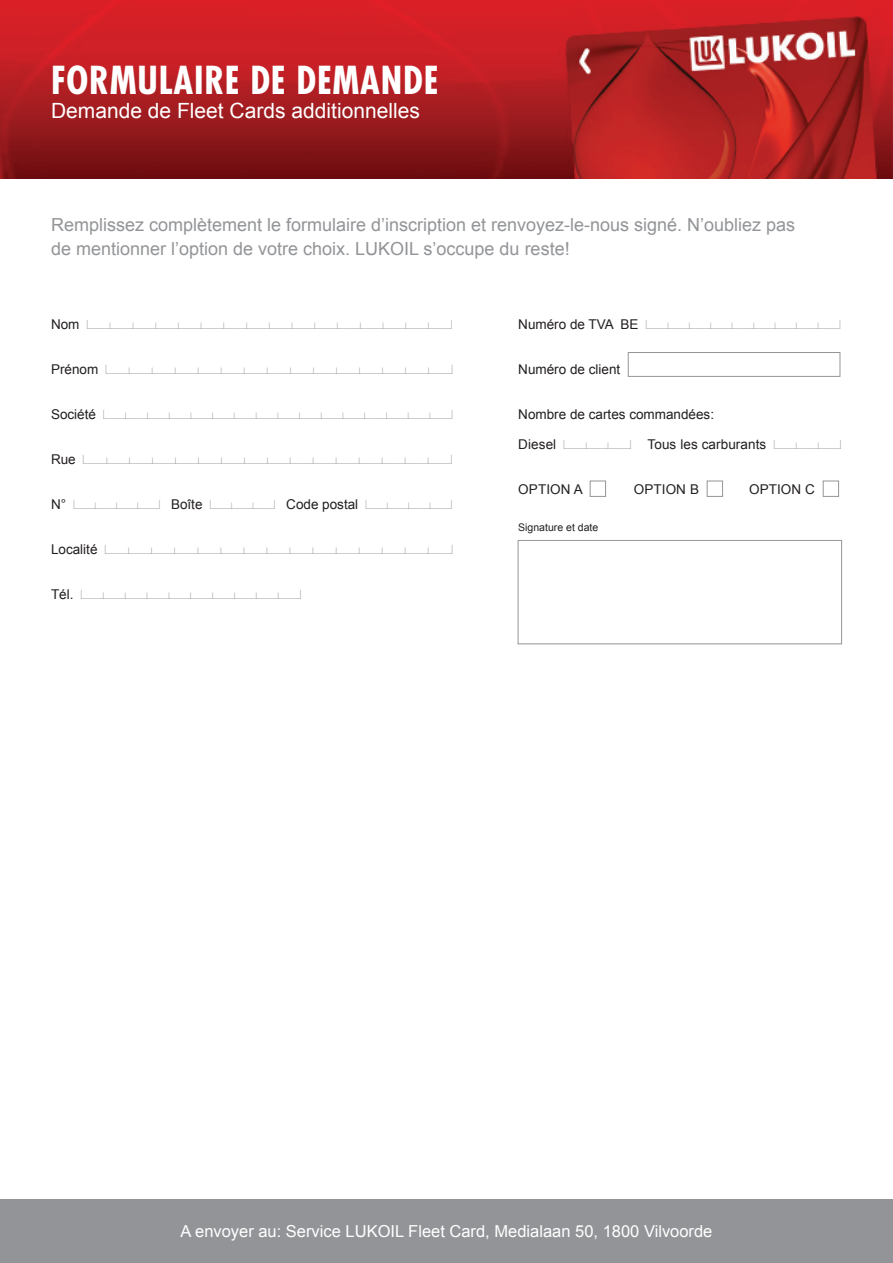
<style>
.page{position:relative;width:893px;height:1263px;background:#fff}
.page>*{position:absolute;margin:0;border:0;box-sizing:border-box;transform-origin:0 0}
.t1{font:700 condensed 37.5px "Futura";letter-spacing:.02em;color:#fff}
.t2{font:21px "Arial";color:#fff}
.t3{font:18px/24px "Arial";color:#929497}
.t4{font:16.5px "Arial";color:#fff}
.t5{font:13.5px "Arial";color:#231f20}
.t6{font:13.5px "Pictophil Normal";color:#939598;scale:1.05 1}
.t7{font:13.5px "Pictophil Normal";color:#939598}
.t8{font:13.5px "Pictophil Normal";color:#939598;scale:1.04 1}
.t9{font:10.5px "Arial";color:#231f20}
.s1{font-family:"Arial";color:#231f20}
.s2{font-family:"Pictophil Normal";color:#939598}
</style>
<div class="page">
<div style="left:0;top:1199px;width:893px;height:64px;background:#929497"></div>
<img style="left:0;top:0;width:893px;height:179px">
<div style="left:628px;top:352px;width:212px;height:25px;border:1px solid #939598"></div>
<div style="left:590px;top:481px;width:16px;height:16px;border:1px solid #939598"></div>
<div style="left:707px;top:481px;width:16px;height:16px;border:1px solid #939598"></div>
<div style="left:823px;top:481px;width:16px;height:16px;border:1px solid #939598"></div>
<div style="left:518px;top:540px;width:324px;height:104px;border:1px solid #939598"></div>
<h1 class="t1" style="left:51px;top:56px;width:389px">FORMULAIRE DE DEMANDE</h1>
<h2 class="t2" style="left:51px;top:97px;width:370px">Demande de Fleet Cards additionnelles</h2>
<h3 class="t3" style="left:51px;top:213px;width:746px">Remplissez complètement le formulaire d’inscription et renvoyez-le-nous signé. N’oubliez pas de mentionner l’option de votre choix. LUKOIL s’occupe du reste!</h3>
<p class="t8" style="left:51px;top:316px;width:387px"><span class="s1">Nom</span> ABBBBBBBBBBBBBBBC</p>
<p class="t6" style="left:51px;top:361px;width:384px"><span class="s1">Prénom</span> ABBBBBBBBBBBBBBC</p>
<p class="t7" style="left:51px;top:406px;width:403px"><span class="s1">Société</span> ABBBBBBBBBBBBBBBC</p>
<p class="t6" style="left:51px;top:451px;width:383px"><span class="s1">Rue</span> ABBBBBBBBBBBBBBBC</p>
<p class="t5" style="left:51px;top:495px;width:402px">N° <span class="s2">ABBBC</span> Boîte <span class="s2">ABBC</span> Code postal <span class="s2">ABBBC</span></p>
<p class="t6" style="left:51px;top:541px;width:384px"><span class="s1">Localité</span> ABBBBBBBBBBBBBBC</p>
<p class="t7" style="left:51px;top:586px;width:251px"><span class="s1">Tél.</span> ABBBBBBBBBC</p>
<p class="t5" style="left:518px;top:315px;width:323px">Numéro de TVA BE <span class="s2">ABBBBBBBBC</span></p>
<p class="t5" style="left:518px;top:360px;width:104px">Numéro de client</p>
<p class="t5" style="left:518px;top:405px;width:197px">Nombre de cartes commandées:</p>
<p class="t5" style="left:518px;top:435px;width:324px">Diesel <span class="s2">ABBC</span> Tous les carburants <span class="s2">ABBC</span></p>
<p class="t5" style="left:518px;top:480px;width:66px">OPTION A</p>
<p class="t5" style="left:634px;top:480px;width:67px">OPTION B</p>
<p class="t5" style="left:749px;top:480px;width:67px">OPTION C</p>
<p class="t9" style="left:518px;top:521px;width:81px">Signature et date</p>
<p class="t4" style="left:180px;top:1220px;width:533px">A envoyer au: Service LUKOIL Fleet Card, Medialaan 50, 1800 Vilvoorde</p>
</div>
